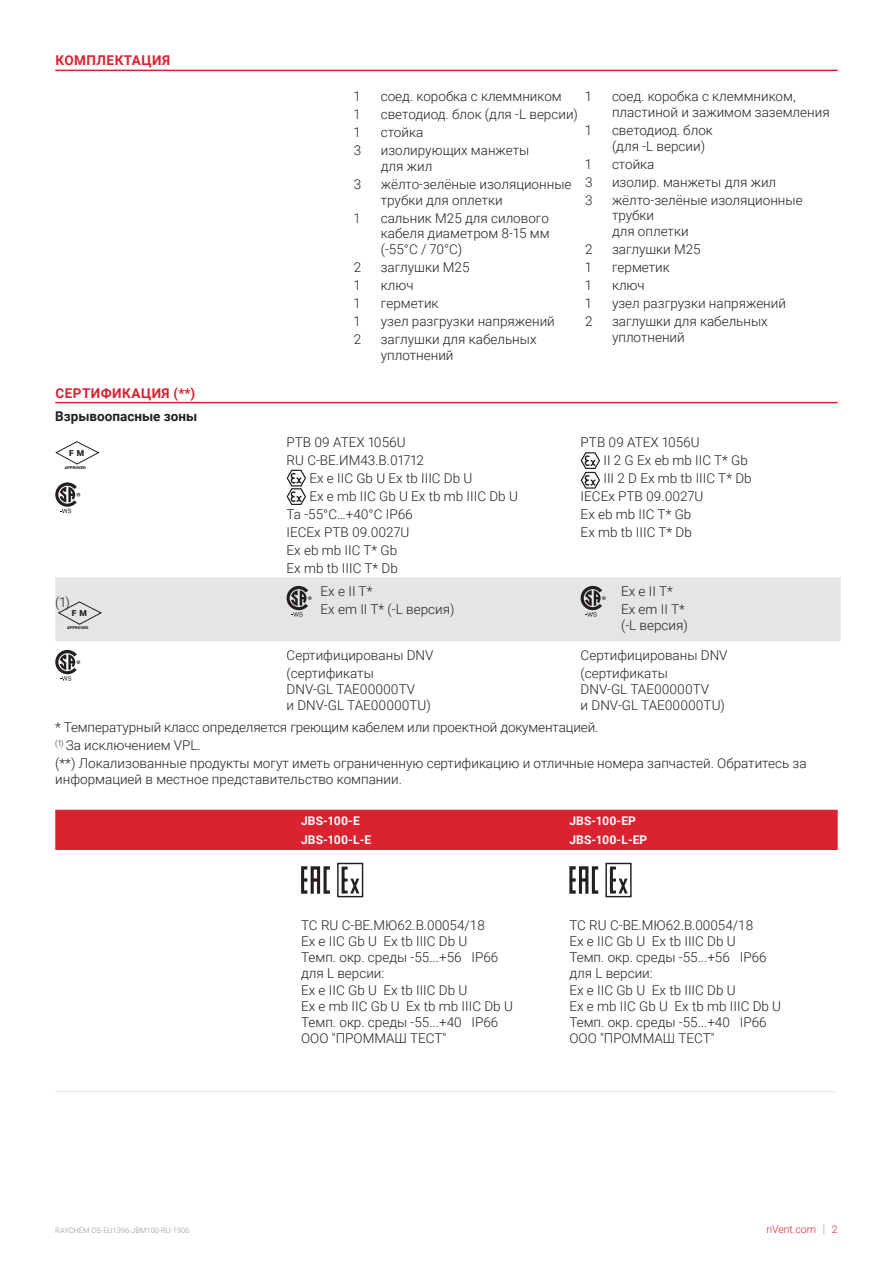
<style>
.page{position:relative;width:893px;height:1263px;background:#fff}
.page>*{position:absolute;margin:0;border:0;box-sizing:border-box;transform-origin:0 0}
.Table_Text_-_nVent_D{font:300 13.5px/15.8px "Roboto";color:#231f20}
.Body_text{font:300 13.5px "Roboto";color:#231f20}
.Subhead_-_nVent_Data{font:700 13.5px "Roboto";letter-spacing:.035em;color:#db2230}
.Subhead_2_-_nVent_Da{font:700 13.5px "Roboto";color:#231f20}
.Table_Subhead_-_nVen{font:700 12px "Roboto";letter-spacing:.01em;color:#fff}
.t1{font:300 10.5px "Roboto";color:#db2230}
.t2{font:900 8.25px "Roboto";color:#231f20}
.t3{font:300 7.5px "Roboto";color:#8f959e}
.t4{font:900 3.9px "Roboto";color:#231f20}
.s1{font-size:12.6px;color:#8f959e}
</style>
<div class="page">
<hr style="left:55px;top:1091px;width:246px;height:1px;background:#e5e5e8">
<hr style="left:301px;top:1091px;width:268px;height:1px;background:#e5e5e8">
<hr style="left:569px;top:1091px;width:269px;height:1px;background:#e5e5e8">
<div style="left:55px;top:810px;width:783px;height:40px;background:#db2230"></div>
<svg style="left:301px;top:866px;width:29px;height:28px"></svg>
<div style="left:337px;top:863px;width:26px;height:34px;border:1px solid #231f20"></div>
<svg style="left:342px;top:866px;width:17px;height:27px"></svg>
<svg style="left:569px;top:866px;width:29px;height:28px"></svg>
<div style="left:605px;top:863px;width:27px;height:34px;border:1px solid #231f20"></div>
<svg style="left:610px;top:866px;width:18px;height:27px"></svg>
<hr style="left:55px;top:70px;width:783px;height:1px;background:#db2230">
<hr style="left:55px;top:402px;width:783px;height:1px;background:#db2230">
<div style="left:55px;top:577px;width:786px;height:64px;background:#e5e5e8"></div>
<svg style="left:55px;top:441px;width:44px;height:24px"></svg>
<svg style="left:55px;top:482px;width:25px;height:31px"></svg>
<svg style="left:287px;top:470px;width:19px;height:35px"></svg>
<svg style="left:581px;top:452px;width:19px;height:37px"></svg>
<svg style="left:58px;top:601px;width:44px;height:24px"></svg>
<svg style="left:287px;top:586px;width:25px;height:31px"></svg>
<svg style="left:581px;top:586px;width:25px;height:31px"></svg>
<svg style="left:55px;top:650px;width:25px;height:31px"></svg>
<p class="Subhead_-_nVent_Data" style="left:56px;top:51px;width:116px">КОМПЛЕКТАЦИЯ</p>
<p class="Subhead_-_nVent_Data" style="left:56px;top:383px;width:141px">СЕРТИФИКАЦИЯ (**)</p>
<p class="Subhead_2_-_nVent_Da" style="left:55px;top:407px;width:144px">Взрывоопасные зоны</p>
<p class="t2" style="left:69px;top:447px;width:17px">F M</p>
<p class="t4" style="left:65px;top:464px;width:23px">APPROVED</p>
<p class="Table_Text_-_nVent_D" style="left:55px;top:594px;width:16px">(1)</p>
<p class="t2" style="left:72px;top:607px;width:17px">F M</p>
<p class="t4" style="left:67px;top:625px;width:23px">APPROVED</p>
<p class="Table_Text_-_nVent_D" style="left:354px;top:88px;width:7px">1</p>
<p class="Table_Text_-_nVent_D" style="left:381px;top:88px;width:183px">соед. коробка с клеммником</p>
<p class="Table_Text_-_nVent_D" style="left:354px;top:106px;width:7px">1</p>
<p class="Table_Text_-_nVent_D" style="left:381px;top:106px;width:199px">светодиод. блок (для -L версии)</p>
<p class="Table_Text_-_nVent_D" style="left:354px;top:124px;width:7px">1</p>
<p class="Table_Text_-_nVent_D" style="left:381px;top:124px;width:44px">стойка</p>
<p class="Table_Text_-_nVent_D" style="left:354px;top:142px;width:9px">3</p>
<p class="Table_Text_-_nVent_D" style="left:381px;top:142px;width:150px">изолирующих манжеты для жил</p>
<p class="Table_Text_-_nVent_D" style="left:354px;top:176px;width:9px">3</p>
<p class="Table_Text_-_nVent_D" style="left:381px;top:176px;width:192px">жёлто-зелёные изоляционные трубки для оплетки</p>
<p class="Table_Text_-_nVent_D" style="left:354px;top:209px;width:7px">1</p>
<p class="Table_Text_-_nVent_D" style="left:381px;top:209px;width:170px;text-align:justify">сальник М25 для силового кабеля диаметром 8-15 мм (-55°C / 70°C)</p>
<p class="Table_Text_-_nVent_D" style="left:354px;top:259px;width:9px">2</p>
<p class="Table_Text_-_nVent_D" style="left:381px;top:259px;width:90px">заглушки М25</p>
<p class="Table_Text_-_nVent_D" style="left:354px;top:277px;width:7px">1</p>
<p class="Table_Text_-_nVent_D" style="left:381px;top:277px;width:34px">ключ</p>
<p class="Table_Text_-_nVent_D" style="left:354px;top:295px;width:7px">1</p>
<p class="Table_Text_-_nVent_D" style="left:381px;top:295px;width:59px">герметик</p>
<p class="Table_Text_-_nVent_D" style="left:354px;top:313px;width:7px">1</p>
<p class="Table_Text_-_nVent_D" style="left:381px;top:313px;width:176px">узел разгрузки напряжений</p>
<p class="Table_Text_-_nVent_D" style="left:354px;top:331px;width:9px">2</p>
<p class="Table_Text_-_nVent_D" style="left:381px;top:331px;width:157px">заглушки для кабельных уплотнений</p>
<p class="Table_Text_-_nVent_D" style="left:585px;top:88px;width:7px">1</p>
<p class="Table_Text_-_nVent_D" style="left:612px;top:88px;width:219px">соед. коробка с клеммником, пластиной и зажимом заземления</p>
<p class="Table_Text_-_nVent_D" style="left:585px;top:122px;width:7px">1</p>
<p class="Table_Text_-_nVent_D" style="left:612px;top:122px;width:102px">светодиод. блок (для -L версии)</p>
<p class="Table_Text_-_nVent_D" style="left:585px;top:155px;width:7px">1</p>
<p class="Table_Text_-_nVent_D" style="left:612px;top:155px;width:44px">стойка</p>
<p class="Table_Text_-_nVent_D" style="left:585px;top:173px;width:9px">3</p>
<p class="Table_Text_-_nVent_D" style="left:612px;top:173px;width:166px">изолир. манжеты для жил</p>
<p class="Table_Text_-_nVent_D" style="left:585px;top:191px;width:9px">3</p>
<p class="Table_Text_-_nVent_D" style="left:612px;top:191px;width:192px">жёлто-зелёные изоляционные трубки<br>для оплетки</p>
<p class="Table_Text_-_nVent_D" style="left:585px;top:241px;width:9px">2</p>
<p class="Table_Text_-_nVent_D" style="left:612px;top:241px;width:90px">заглушки М25</p>
<p class="Table_Text_-_nVent_D" style="left:585px;top:259px;width:7px">1</p>
<p class="Table_Text_-_nVent_D" style="left:612px;top:259px;width:59px">герметик</p>
<p class="Table_Text_-_nVent_D" style="left:585px;top:277px;width:7px">1</p>
<p class="Table_Text_-_nVent_D" style="left:612px;top:277px;width:34px">ключ</p>
<p class="Table_Text_-_nVent_D" style="left:585px;top:295px;width:7px">1</p>
<p class="Table_Text_-_nVent_D" style="left:612px;top:295px;width:176px">узел разгрузки напряжений</p>
<p class="Table_Text_-_nVent_D" style="left:585px;top:313px;width:9px">2</p>
<p class="Table_Text_-_nVent_D" style="left:612px;top:313px;width:157px">заглушки для кабельных уплотнений</p>
<p class="Table_Text_-_nVent_D" style="left:287px;top:434px;width:121px">PTB 09 ATEX 1056U</p>
<p class="Table_Text_-_nVent_D" style="left:287px;top:452px;width:139px">RU C-BE.ИМ43.B.01712</p>
<p class="Table_Text_-_nVent_D" style="left:309px;top:470px;width:165px">Ex e IIC Gb U Ex tb IIIC Db U</p>
<p class="Table_Text_-_nVent_D" style="left:309px;top:488px;width:210px">Ex e mb IIC Gb U Ex tb mb IIIC Db U</p>
<p class="Table_Text_-_nVent_D" style="left:287px;top:506px;width:128px">Ta -55°C…+40°C IP66</p>
<p class="Table_Text_-_nVent_D" style="left:287px;top:524px;width:124px">IECEx PTB 09.0027U</p>
<p class="Table_Text_-_nVent_D" style="left:287px;top:542px;width:112px">Ex eb mb IIC T* Gb</p>
<p class="Table_Text_-_nVent_D" style="left:287px;top:560px;width:113px">Ex mb tb IIIC T* Db</p>
<p class="Table_Text_-_nVent_D" style="left:321px;top:583px;width:53px">Ex e II T*</p>
<p class="Table_Text_-_nVent_D" style="left:321px;top:601px;width:135px">Ex em II T* (-L версия)</p>
<p class="Table_Text_-_nVent_D" style="left:581px;top:434px;width:121px">PTB 09 ATEX 1056U</p>
<p class="Table_Text_-_nVent_D" style="left:603px;top:452px;width:146px">II 2 G Ex eb mb IIC T* Gb</p>
<p class="Table_Text_-_nVent_D" style="left:603px;top:470px;width:150px">III 2 D Ex mb tb IIIC T* Db</p>
<p class="Table_Text_-_nVent_D" style="left:581px;top:488px;width:124px">IECEx PTB 09.0027U</p>
<p class="Table_Text_-_nVent_D" style="left:581px;top:506px;width:112px">Ex eb mb IIC T* Gb</p>
<p class="Table_Text_-_nVent_D" style="left:581px;top:524px;width:113px">Ex mb tb IIIC T* Db</p>
<p class="Table_Text_-_nVent_D" style="left:621px;top:583px;width:53px">Ex e II T*</p>
<p class="Table_Text_-_nVent_D" style="left:621px;top:601px;width:68px">Ex em II T* (-L версия)</p>
<p class="Table_Text_-_nVent_D" style="left:581px;top:647px;width:148px">Сертифицированы DNV</p>
<p class="Table_Text_-_nVent_D" style="left:581px;top:665px;width:146px">(сертификаты<br>DNV-GL TAE00000TV<br>и DNV-GL TAE00000TU)</p>
<p class="Table_Text_-_nVent_D" style="left:55px;top:719px;width:545px">* Температурный класс определяется греющим кабелем или проектной документацией.</p>
<p class="Table_Text_-_nVent_D" style="left:55px;top:737px;width:147px"><sup>(1)</sup> За исключением VPL.</p>
<p class="Table_Text_-_nVent_D" style="left:55px;top:755px;width:753px">(**) Локализованные продукты могут иметь ограниченную сертификацию и отличные номера запчастей. Обратитесь за информацией в местное представительство компании.</p>
<p class="Table_Text_-_nVent_D" style="left:287px;top:647px;width:148px">Сертифицированы DNV</p>
<p class="Table_Text_-_nVent_D" style="left:287px;top:665px;width:146px">(сертификаты<br>DNV-GL TAE00000TV<br>и DNV-GL TAE00000TU)</p>
<p class="Table_Subhead_-_nVen" style="left:301px;top:812px;width:60px">JBS-100-E</p>
<p class="Table_Subhead_-_nVen" style="left:301px;top:831px;width:72px">JBS-100-L-E</p>
<p class="Body_text" style="left:301px;top:915px;width:185px">ТС RU C-BE.МЮ62.В.00054/18</p>
<p class="Body_text" style="left:301px;top:932px;width:168px">Ex e IIC Gb U Ex tb IIIC Db U</p>
<p class="Body_text" style="left:301px;top:948px;width:199px">Темп. окр. среды -55...+56 IP66</p>
<p class="Body_text" style="left:301px;top:964px;width:85px">для L версии:</p>
<p class="Body_text" style="left:301px;top:980px;width:168px">Ex e IIC Gb U Ex tb IIIC Db U</p>
<p class="Body_text" style="left:301px;top:996px;width:213px">Ex e mb IIC Gb U Ex tb mb IIIC Db U</p>
<p class="Body_text" style="left:301px;top:1013px;width:199px">Темп. окр. среды -55...+40 IP66</p>
<p class="Body_text" style="left:301px;top:1029px;width:147px">ООО "ПРОММАШ ТЕСТ"</p>
<p class="Table_Subhead_-_nVen" style="left:569px;top:812px;width:68px">JBS-100-EP</p>
<p class="Table_Subhead_-_nVen" style="left:569px;top:831px;width:79px">JBS-100-L-EP</p>
<p class="Body_text" style="left:569px;top:915px;width:185px">ТС RU C-BE.МЮ62.В.00054/18</p>
<p class="Body_text" style="left:569px;top:932px;width:168px">Ex e IIC Gb U Ex tb IIIC Db U</p>
<p class="Body_text" style="left:569px;top:948px;width:199px">Темп. окр. среды -55...+56 IP66</p>
<p class="Body_text" style="left:569px;top:964px;width:85px">для L версии:</p>
<p class="Body_text" style="left:569px;top:980px;width:168px">Ex e IIC Gb U Ex tb IIIC Db U</p>
<p class="Body_text" style="left:569px;top:996px;width:213px">Ex e mb IIC Gb U Ex tb mb IIIC Db U</p>
<p class="Body_text" style="left:569px;top:1013px;width:199px">Темп. окр. среды -55...+40 IP66</p>
<p class="Body_text" style="left:569px;top:1029px;width:147px">ООО "ПРОММАШ ТЕСТ"</p>
<p class="t3" style="left:55px;top:1225px;width:136px">RAYCHEM-DS-EU1396-JBM100-RU-1906</p>
<p class="t1" style="left:766px;top:1222px;width:73px">nVent.com <span class="s1">|</span> 2</p>
</div>
